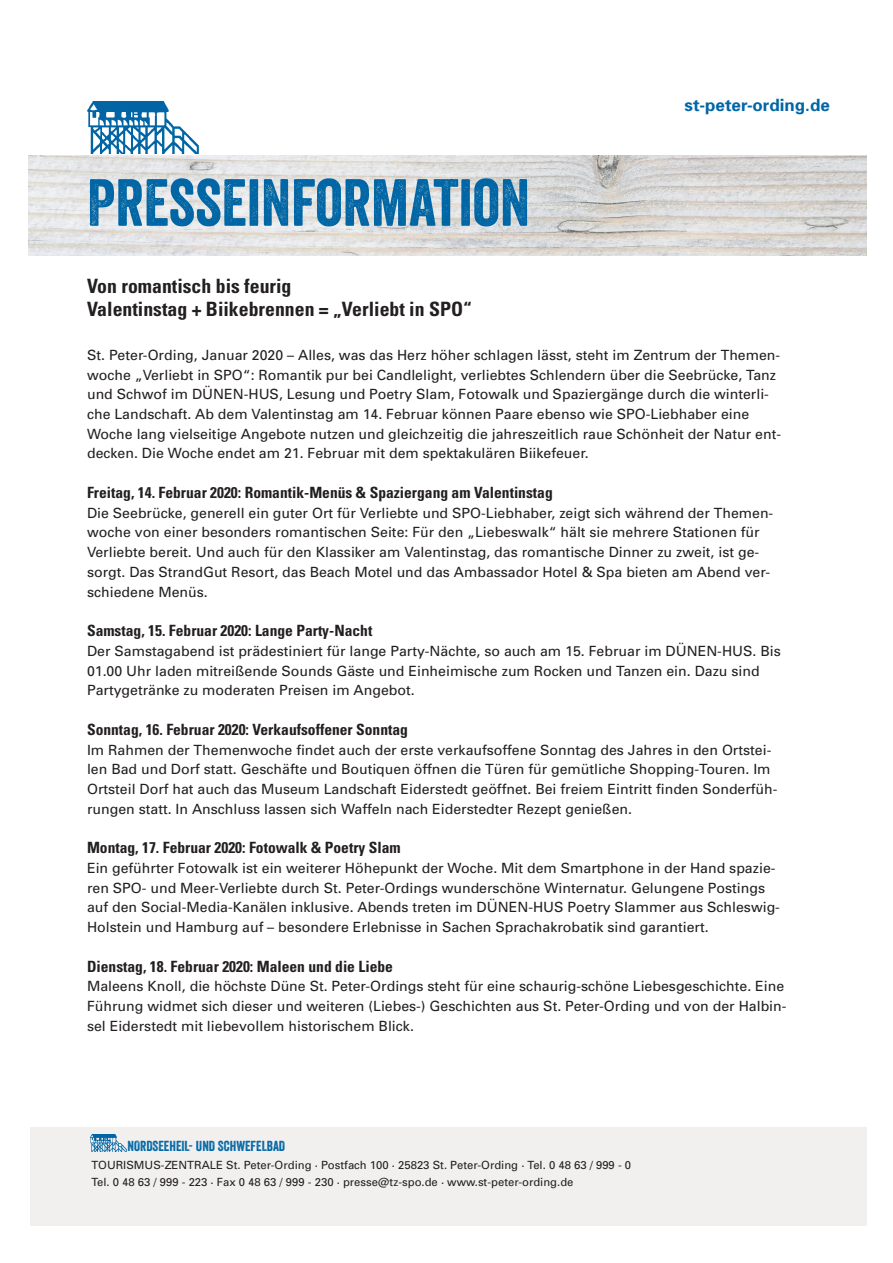
<style>
.page{position:relative;width:893px;height:1263px;background:#fff}
.page>*{position:absolute;margin:0;border:0;box-sizing:border-box;transform-origin:0 0}
.t1{font:64.5px "Veneer";color:#0166a5}
.t2{font:700 condensed 19.8px/23.7px "Univers";color:#231f20}
.t3{font:700 16.95px "Univers";color:#0166a5}
.t4{font:700 condensed 15.45px "Univers";color:#231f20}
.t5{font:14.1px/19.8px "Univers";color:#231f20}
.t6{font:14.1px "Veneer";color:#0166a5}
.t7{font:11.25px/17px "Univers";color:#231f20}
</style>
<div class="page">
<img style="left:29px;top:155px;width:837px;height:100px">
<img style="left:87px;top:101px;width:112px;height:53px">
<div style="left:30px;top:1127px;width:836px;height:99px;background:#f1f0ef"></div>
<img style="left:90px;top:1135px;width:37px;height:17px">
<h1 class="t1" style="left:87px;top:179px;width:444px">PRESSEINFORMATION</h1>
<p class="t3" style="left:684px;top:99px;width:147px">st-peter-ording.de</p>
<h2 class="t2" style="left:87px;top:276px;width:386px">Von romantisch bis feurig<br>Valentinstag + Biikebrennen = „Verliebt in SPO“</h2>
<p class="t5" style="left:87px;top:346px;width:695px">St. Peter-Ording, Januar 2020 – Alles, was das Herz höher schlagen lässt, steht im Zentrum der Themen&shy;woche „Verliebt in SPO“: Romantik pur bei Candlelight, verliebtes Schlendern über die Seebrücke, Tanz und Schwof im DÜNEN-HUS, Lesung und Poetry Slam, Fotowalk und Spaziergänge durch die winterli&shy;che Landschaft. Ab dem Valentinstag am 14. Februar können Paare ebenso wie SPO-Liebhaber eine Woche lang vielseitige Angebote nutzen und gleichzeitig die jahreszeitlich raue Schönheit der Natur ent&shy;decken. Die Woche endet am 21. Februar mit dem spektakulären Biikefeuer.</p>
<p class="t4" style="left:87px;top:487px;width:467px">Freitag, 14. Februar 2020: Romantik-Menüs &amp; Spaziergang am Valentinstag</p>
<p class="t5" style="left:87px;top:504px;width:687px">Die Seebrücke, generell ein guter Ort für Verliebte und SPO-Liebhaber, zeigt sich während der Themen&shy;woche von einer besonders romantischen Seite: Für den „Liebeswalk“ hält sie mehrere Stationen für Verliebte bereit. Und auch für den Klassiker am Valentinstag, das romantische Dinner zu zweit, ist ge&shy;sorgt. Das StrandGut Resort, das Beach Motel und das Ambassador Hotel &amp; Spa bieten am Abend ver&shy;schiedene Menüs.</p>
<p class="t4" style="left:87px;top:625px;width:287px">Samstag, 15. Februar 2020: Lange Party-Nacht</p>
<p class="t5" style="left:87px;top:642px;width:695px">Der Samstagabend ist prädestiniert für lange Party-Nächte, so auch am 15. Februar im DÜNEN-HUS. Bis<br>01.00 Uhr laden mitreißende Sounds Gäste und Einheimische zum Rocken und Tanzen ein. Dazu sind<br>Partygetränke zu moderaten Preisen im Angebot.</p>
<p class="t4" style="left:87px;top:724px;width:322px">Sonntag, 16. Februar 2020: Verkaufsoffener Sonntag</p>
<p class="t5" style="left:87px;top:741px;width:692px">Im Rahmen der Themenwoche findet auch der erste verkaufsoffene Sonntag des Jahres in den Ortstei&shy;len Bad und Dorf statt. Geschäfte und Boutiquen öffnen die Türen für gemütliche Shopping-Touren. Im Ortsteil Dorf hat auch das Museum Landschaft Eiderstedt geöffnet. Bei freiem Eintritt finden Sonderfüh&shy;rungen statt. In Anschluss lassen sich Waffeln nach Eiderstedter Rezept genießen.</p>
<p class="t4" style="left:87px;top:842px;width:315px">Montag, 17. Februar 2020: Fotowalk &amp; Poetry Slam</p>
<p class="t5" style="left:87px;top:859px;width:694px">Ein geführter Fotowalk ist ein weiterer Höhepunkt der Woche. Mit dem Smartphone in der Hand spazie&shy;ren SPO- und Meer-Verliebte durch St. Peter-Ordings wunderschöne Winternatur. Gelungene Postings auf den Social-Media-Kanälen inklusive. Abends treten im DÜNEN-HUS Poetry Slammer aus Schleswig-Holstein und Hamburg auf – besondere Erlebnisse in Sachen Sprachakrobatik sind garantiert.</p>
<p class="t4" style="left:87px;top:961px;width:307px">Dienstag, 18. Februar 2020: Maleen und die Liebe</p>
<p class="t5" style="left:87px;top:978px;width:701px">Maleens Knoll, die höchste Düne St. Peter-Ordings steht für eine schaurig-schöne Liebesgeschichte. Eine<br>Führung widmet sich dieser und weiteren (Liebes-) Geschichten aus St. Peter-Ording und von der Halbin&shy;sel Eiderstedt mit liebevollem historischem Blick.</p>
<p class="t6" style="left:128px;top:1141px;width:159px">NORDSEEHEIL- UND SCHWEFELBAD</p>
<p class="t7" style="left:91px;top:1158px;width:541px">TOURISMUS-ZENTRALE St. Peter-Ording · Postfach 100 · 25823 St. Peter-Ording · Tel. 0 48 63 / 999 - 0<br>Tel. 0 48 63 / 999 - 223 · Fax 0 48 63 / 999 - 230 · presse@tz-spo.de · www.st-peter-ording.de</p>
</div>
